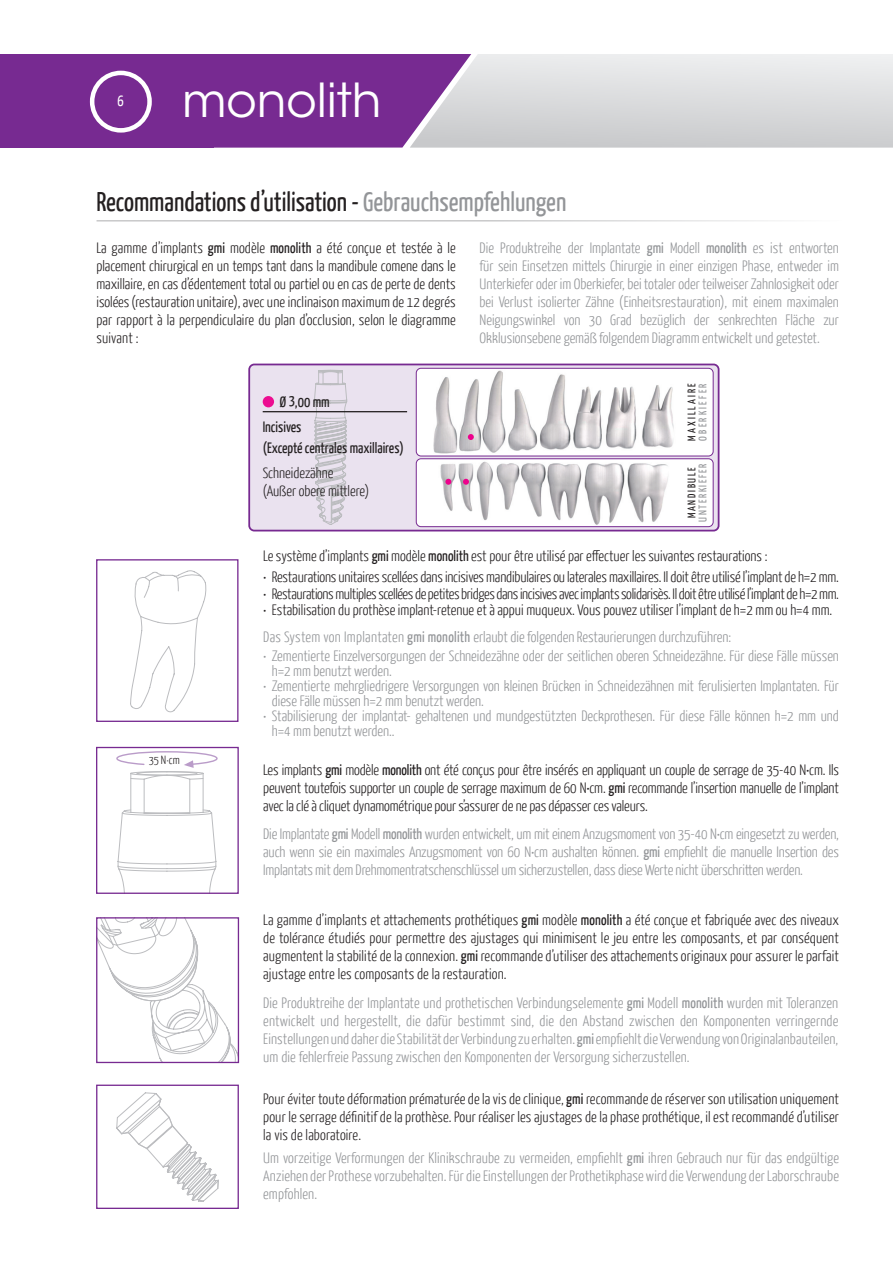
<style>
.page{position:relative;width:893px;height:1263px;background:#fff}
.page>*{position:absolute;margin:0;border:0;box-sizing:border-box;transform-origin:0 0}
.t1{font:46.65px "ITC Avant Garde Std";color:#fff}
.t2{font:27px "Yanone Kaffeesatz";color:#231f20}
.t3{font:15.15px "Yanone Kaffeesatz";color:#231f20}
.Text{font:300 15px/18px "Yanone Kaffeesatz";color:#939598;text-align:justify}
.t4{font:300 15px/18px "Yanone Kaffeesatz";letter-spacing:-.005em;color:#231f20;text-align:justify}
.t5{font:300 15px "Yanone Kaffeesatz";letter-spacing:-.025em;color:#231f20}
.t6{font:15px "Yanone Kaffeesatz";color:#231f20}
.t7{font:15px "Yanone Kaffeesatz";color:#fff}
.t8{font:300 11.85px "Yanone Kaffeesatz";color:#231f20}
.t9{font:11.1px "Yanone Kaffeesatz";letter-spacing:.14em;color:#939598}
.t10{font:11.1px "Yanone Kaffeesatz";letter-spacing:.2em;color:#231f20}
.t11{font:11.1px "Yanone Kaffeesatz";letter-spacing:.2em;color:#939598}
.t12{font:11.1px "Yanone Kaffeesatz";letter-spacing:.15em;color:#231f20}
.s1{color:#939598}
.s2{font-weight:400}
</style>
<div class="page">
<div style="left:0;top:54px;width:214px;height:94px;background:#772a91"></div>
<div style="left:91px;top:54px;width:319px;height:94px;background:#772a91"></div>
<div style="left:90px;top:71px;width:62px;height:62px;border:4px solid #fff;border-radius:50%"></div>
<svg style="left:410px;top:54px;width:483px;height:94px;background:#d5d2d9"></svg>
<svg style="left:130px;top:570px;width:76px;height:143px"></svg>
<div style="left:96px;top:559px;width:142px;height:163px;border:1px solid #772a91"></div>
<hr style="left:97px;top:220px;width:748px;height:1px;background:#6c6d70">
<div style="left:96px;top:747px;width:143px;height:147px;border:1px solid #772a91"></div>
<svg style="left:116px;top:751px;width:102px;height:142px"></svg>
<svg style="left:98px;top:919px;width:139px;height:142px"></svg>
<div style="left:96px;top:917px;width:143px;height:146px;border:1px solid #772a91"></div>
<div style="left:96px;top:1084px;width:143px;height:125px;border:1px solid #772a91"></div>
<svg style="left:116px;top:1092px;width:103px;height:110px"></svg>
<div style="left:249px;top:364px;width:470px;height:167px;background:#eae2ef;border-radius:5px"></div>
<div style="left:248px;top:364px;width:471px;height:167px;border:2px solid #772a91;border-radius:5px"></div>
<div style="left:416px;top:368px;width:297px;height:88px;background:#fff;border-radius:5px"></div>
<img style="left:416px;top:368px;width:258px;height:88px">
<svg style="left:468px;top:434px;width:6px;height:6px"></svg>
<div style="left:416px;top:368px;width:298px;height:88px;border:1px solid #772a91;border-radius:5px"></div>
<div style="left:416px;top:459px;width:297px;height:68px;background:#fff;border-radius:5px"></div>
<img style="left:416px;top:460px;width:252px;height:67px">
<svg style="left:445px;top:479px;width:6px;height:6px"></svg>
<svg style="left:463px;top:479px;width:6px;height:6px"></svg>
<div style="left:416px;top:458px;width:298px;height:69px;border:1px solid #772a91;border-radius:5px"></div>
<svg style="left:314px;top:370px;width:33px;height:154px"></svg>
<div style="left:263px;top:396px;width:11px;height:11px;background:#ec0d91;border-radius:50%"></div>
<hr style="left:263px;top:411px;width:144px;height:1px;background:#231f20">
<p class="t7" style="left:117px;top:92px;width:8px">6</p>
<h1 class="t1" style="left:182px;top:72px;width:201px">monolith</h1>
<p class="t2" style="left:97px;top:185px;width:471px">Recommandations d’utilisation - <span class="s1">Gebrauchsempfehlungen</span></p>
<p class="Text" style="left:480px;top:239px;width:361px">Die Produktreihe der Implantate <span class="s2">gmi</span> Modell <span class="s2">monolith</span> es ist entworten für sein Einsetzen mittels Chirurgie in einer einzigen Phase, entweder im Unterkiefer oder im Oberkiefer, bei totaler oder teilweiser Zahnlosigkeit oder bei Verlust isolierter Zähne (Einheitsrestauration), mit einem maximalen Neigungswinkel von 30 Grad bezüglich der senkrechten Fläche zur Okklusionsebene gemäß folgendem Diagramm entwickelt und getestet.</p>
<p class="t4" style="left:96px;top:239px;width:361px">La gamme d’implants <span class="s2">gmi</span> modèle <span class="s2">monolith</span> a été conçue et testée à le placement chirurgical en un temps tant dans la mandibule comene dans le maxillaire, en cas d’édentement total ou partiel ou en cas de perte de dents isolées (restauration unitaire), avec une inclinaison maximum de 12 degrés par rapport à la perpendiculaire du plan d’occlusion, selon le diagramme suivant :</p>
<p class="t8" style="left:149px;top:753px;width:33px">35 N·cm</p>
<p class="t3" style="left:279px;top:393px;width:52px">Ø 3,00 mm</p>
<p class="t6" style="left:263px;top:418px;width:40px">Incisives</p>
<p class="t6" style="left:263px;top:439px;width:143px">(Excepté centrales maxillaires)</p>
<p class="t4" style="left:263px;top:463px;width:72px">Schneidezähne</p>
<p class="t4" style="left:263px;top:481px;width:108px">(Außer obere mittlere)</p>
<p class="t10" style="left:685px;top:441px;width:59px;rotate:-90deg">MAXILLAIRE</p>
<p class="t11" style="left:696px;top:441px;width:59px;rotate:-90deg">OBERKIEFER</p>
<p class="t12" style="left:685px;top:518px;width:52px;rotate:-90deg">MANDIBULE</p>
<p class="t9" style="left:696px;top:522px;width:59px;rotate:-90deg">UNTERKIEFER</p>
<p class="t4" style="left:263px;top:547px;width:506px">Le système d’implants <span class="s2">gmi</span> modèle <span class="s2">monolith</span> est pour être utilisé par effectuer les suivantes restaurations :</p>
<p class="t4" style="left:263px;top:567px;width:577px">• Restaurations unitaires scellées dans incisives mandibulaires ou laterales maxillaires. Il doit être utilisé l’implant de h=2 mm.</p>
<p class="t5" style="left:263px;top:584px;width:577px">• Restaurations multiples scellées de petites bridges dans incisives avec implants solidarisès. Il doit être utilisé l’implant de h=2 mm.</p>
<p class="t4" style="left:263px;top:600px;width:571px">• Estabilisation du prothèse implant-retenue et à appui muqueux. Vous pouvez utiliser l’implant de h=2 mm ou h=4 mm.</p>
<p class="Text" style="left:263px;top:627px;width:469px">Das System von Implantaten <span class="s2">gmi monolith</span> erlaubt die folgenden Restaurierungen durchzuführen:</p>
<p class="Text" style="left:272px;top:648px;width:569px;line-height:15px;text-indent:-9px">• Zementierte Einzelversorgungen der Schneidezähne oder der seitlichen oberen Schneidezähne. Für diese Fälle müssen h=2 mm benutzt werden.</p>
<p class="Text" style="left:272px;top:678px;width:569px;line-height:15px;text-indent:-9px">• Zementierte mehrgliedrigere Versorgungen von kleinen Brücken in Schneidezähnen mit ferulisierten Implantaten. Für diese Fälle müssen h=2 mm benutzt werden.</p>
<p class="Text" style="left:272px;top:708px;width:569px;line-height:15px;text-indent:-9px">• Stabilisierung der implantat- gehaltenen und mundgestützten Deckprothesen. Für diese Fälle können h=2 mm und h=4 mm benutzt werden..</p>
<p class="t4" style="left:263px;top:760px;width:577px">Les implants <span class="s2">gmi</span> modèle <span class="s2">monolith</span> ont été conçus pour être insérés en appliquant un couple de serrage de 35-40 N•cm. Ils peuvent toutefois supporter un couple de serrage maximum de 60 N•cm. <span class="s2">gmi</span> recommande l’insertion manuelle de l’implant avec la clé à cliquet dynamométrique pour s’assurer de ne pas dépasser ces valeurs.</p>
<p class="Text" style="left:263px;top:824px;width:577px">Die Implantate <span class="s2">gmi</span> Modell <span class="s2">monolith</span> wurden entwickelt, um mit einem Anzugsmoment von 35-40 N•cm eingesetzt zu werden, auch wenn sie ein maximales Anzugsmoment von 60 N•cm aushalten können. <span class="s2">gmi</span> empfiehlt die manuelle Insertion des Implantats mit dem Drehmomentratschenschlüssel um sicherzustellen, dass diese Werte nicht überschritten werden.</p>
<p class="t4" style="left:263px;top:911px;width:577px">La gamme d’implants et attachements prothétiques <span class="s2">gmi</span> modèle <span class="s2">monolith</span> a été conçue et fabriquée avec des niveaux de tolérance étudiés pour permettre des ajustages qui minimisent le jeu entre les composants, et par conséquent augmentent la stabilité de la connexion. <span class="s2">gmi</span> recommande d’utiliser des attachements originaux pour assurer le parfait ajustage entre les composants de la restauration.</p>
<p class="Text" style="left:263px;top:993px;width:577px">Die Produktreihe der Implantate und prothetischen Verbindungselemente <span class="s2">gmi</span> Modell <span class="s2">monolith</span> wurden mit Toleranzen entwickelt und hergestellt, die dafür bestimmt sind, die den Abstand zwischen den Komponenten verringernde Einstellungen und daher die Stabilität der Verbindung zu erhalten. <span class="s2">gmi</span> empfiehlt die Verwendung von Originalanbauteilen, um die fehlerfreie Passung zwischen den Komponenten der Versorgung sicherzustellen.</p>
<p class="t4" style="left:263px;top:1089px;width:577px">Pour éviter toute déformation prématurée de la vis de clinique, <span class="s2">gmi</span> recommande de réserver son utilisation uniquement pour le serrage définitif de la prothèse. Pour réaliser les ajustages de la phase prothétique, il est recommandé d’utiliser la vis de laboratoire.</p>
<p class="Text" style="left:263px;top:1148px;width:577px">Um vorzeitige Verformungen der Klinikschraube zu vermeiden, empfiehlt <span class="s2">gmi</span> ihren Gebrauch nur für das endgültige Anziehen der Prothese vorzubehalten. Für die Einstellungen der Prothetikphase wird die Verwendung der Laborschraube empfohlen.</p>
</div>
